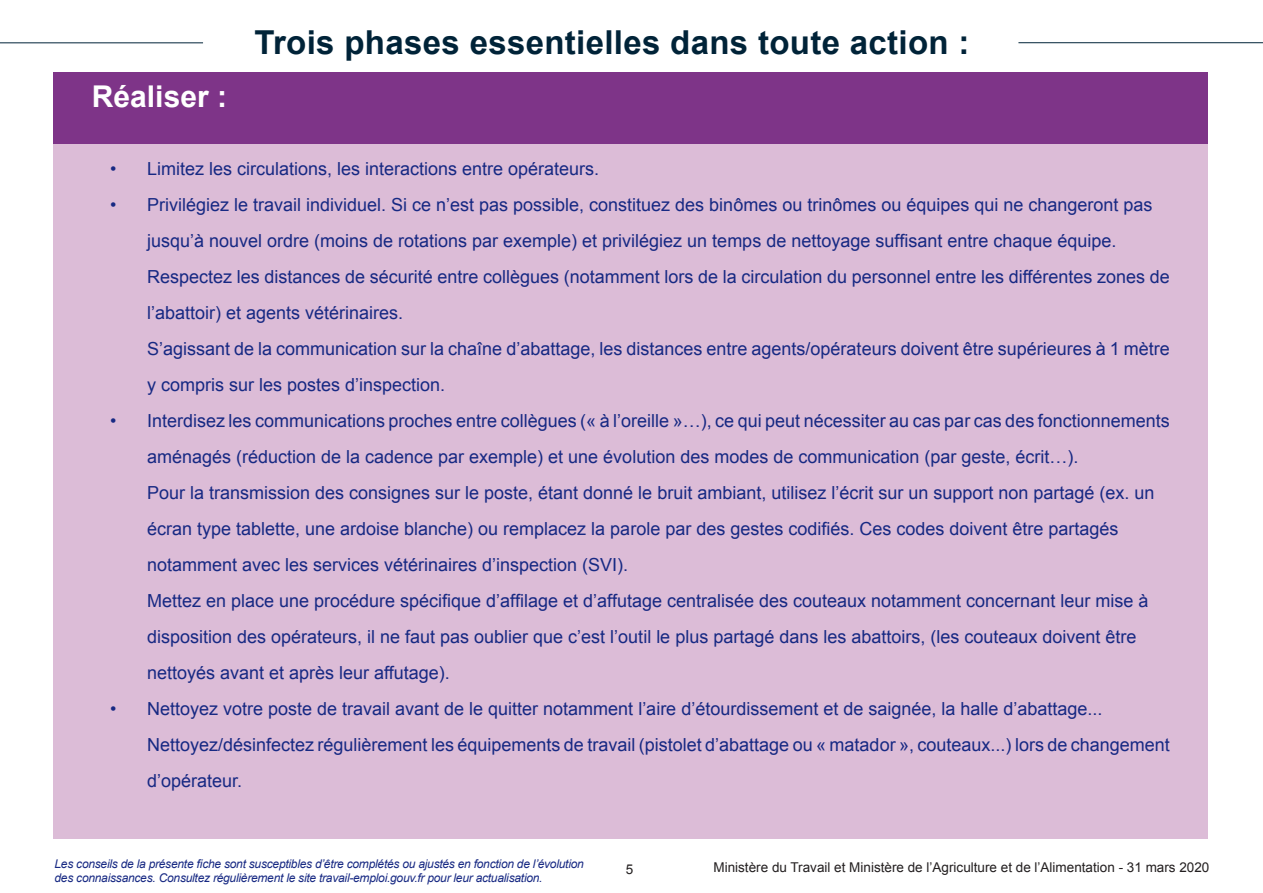
<style>
.page{position:relative;width:1263px;height:893px;background:#fff}
.page>*{position:absolute;margin:0;border:0;box-sizing:border-box;transform-origin:0 0}
.t1{font:700 33px "Arial";letter-spacing:.01em;color:#002338}
.t2{font:700 30px "Arial";color:#fff}
.t3{font:18px "Arial";color:#172983}
.t4{font:13.5px "Arial";color:#231f20}
.t5{font:italic 12px/14.4px "Arial";letter-spacing:-.02em;color:#172983}
</style>
<div class="page">
<hr style="left:1018px;top:42px;width:245px;height:1px;background:#002338">
<hr style="left:0;top:42px;width:203px;height:1px;background:#002338">
<div style="left:53px;top:72px;width:1155px;height:72px;background:#7e3488"></div>
<div style="left:53px;top:144px;width:1155px;height:695px;background:#dcbcd7"></div>
<p class="t2" style="left:92px;top:77px;width:137px">Réaliser :</p>
<p class="t1" style="left:254px;top:21px;width:717px">Trois phases essentielles dans toute action :</p>
<p class="t3" style="left:110px;top:157px;width:491px">• Limitez les circulations, les interactions entre opérateurs.</p>
<p class="t3" style="left:110px;top:193px;width:1044px">• Privilégiez le travail individuel. Si ce n’est pas possible, constituez des binômes ou trinômes ou équipes qui ne changeront pas</p>
<p class="t3" style="left:147px;top:229px;width:971px">jusqu’à nouvel ordre (moins de rotations par exemple) et privilégiez un temps de nettoyage suffisant entre chaque équipe.</p>
<p class="t3" style="left:147px;top:265px;width:1024px">Respectez les distances de sécurité entre collègues (notamment lors de la circulation du personnel entre les différentes zones de</p>
<p class="t3" style="left:147px;top:301px;width:258px">l’abattoir) et agents vétérinaires.</p>
<p class="t3" style="left:147px;top:337px;width:1024px">S’agissant de la communication sur la chaîne d’abattage, les distances entre agents/opérateurs doivent être supérieures à 1 mètre</p>
<p class="t3" style="left:147px;top:373px;width:300px">y compris sur les postes d’inspection.</p>
<p class="t3" style="left:110px;top:409px;width:1061px">• Interdisez les communications proches entre collègues (« à l’oreille »…), ce qui peut nécessiter au cas par cas des fonctionnements</p>
<p class="t3" style="left:147px;top:445px;width:933px">aménagés (réduction de la cadence par exemple) et une évolution des modes de communication (par geste, écrit…).</p>
<p class="t3" style="left:147px;top:481px;width:1009px">Pour la transmission des consignes sur le poste, étant donné le bruit ambiant, utilisez l’écrit sur un support non partagé (ex. un</p>
<p class="t3" style="left:147px;top:517px;width:973px">écran type tablette, une ardoise blanche) ou remplacez la parole par des gestes codifiés. Ces codes doivent être partagés</p>
<p class="t3" style="left:147px;top:553px;width:483px">notamment avec les services vétérinaires d’inspection (SVI).</p>
<p class="t3" style="left:147px;top:589px;width:1003px">Mettez en place une procédure spécifique d’affilage et d’affutage centralisée des couteaux notamment concernant leur mise à</p>
<p class="t3" style="left:147px;top:625px;width:991px">disposition des opérateurs, il ne faut pas oublier que c’est l’outil le plus partagé dans les abattoirs, (les couteaux doivent être</p>
<p class="t3" style="left:147px;top:661px;width:304px">nettoyés avant et après leur affutage).</p>
<p class="t3" style="left:110px;top:697px;width:994px">• Nettoyez votre poste de travail avant de le quitter notamment l’aire d’étourdissement et de saignée, la halle d’abattage...</p>
<p class="t3" style="left:147px;top:733px;width:1024px">Nettoyez/désinfectez régulièrement les équipements de travail (pistolet d’abattage ou « matador », couteaux...) lors de changement</p>
<p class="t3" style="left:147px;top:769px;width:97px">d’opérateur.</p>
<p class="t5" style="left:55px;top:857px;width:531px">Les conseils de la présente fiche sont susceptibles d’être complétés ou ajustés en fonction de l’évolution des connaissances. Consultez régulièrement le site travail-emploi.gouv.fr pour leur actualisation.</p>
<p class="t4" style="left:713px;top:859px;width:497px">Ministère du Travail et Ministère de l’Agriculture et de l’Alimentation - 31 mars 2020</p>
<p class="t4" style="left:626px;top:860px;width:9px">5</p>
</div>
